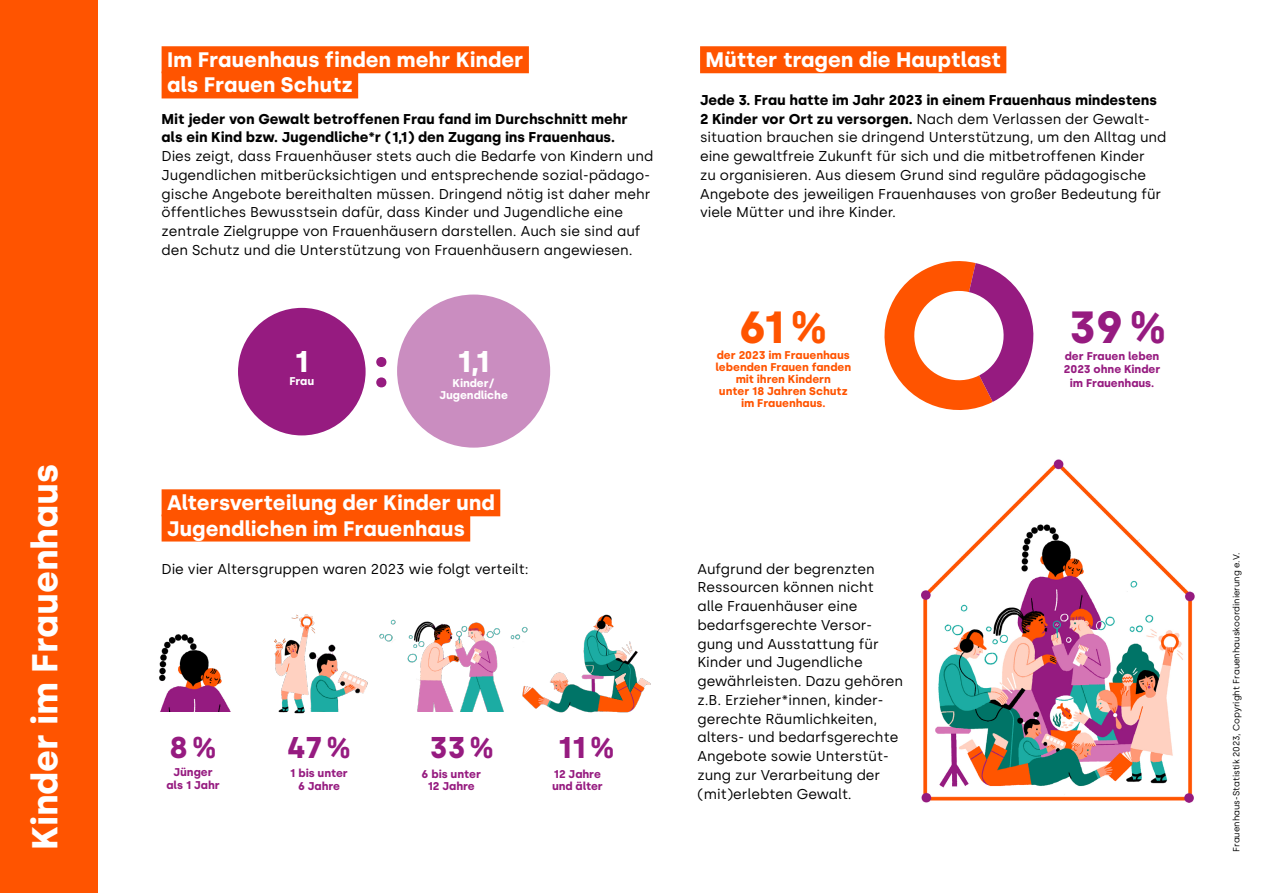
<style>
.page{position:relative;width:1263px;height:893px;background:#fff}
.page>*{position:absolute;margin:0;border:0;box-sizing:border-box;transform-origin:0 0}
.t1{font:700 45px "Silka";color:#ff5400}
.t2{font:700 45px "Silka";color:#961b80}
.t3{font:700 36px "Silka";color:#fff}
.t4{font:700 30px "Silka";color:#961b80}
.t5{font:700 30px "Silka";color:#fff}
.t6{font:700 21px/25.2px "Silka";color:#fff}
.t7{font:14.25px/18.8px "Silka";color:#000}
.t8{font:700 14.25px/18.8px "Silka";color:#000}
.t9{font:700 11.25px/12.8px "Silka";color:#961b80;text-align:center}
.t10{font:700 11.25px/12px "Silka";color:#ff5400;text-align:center}
.t11{font:700 11.25px/12px "Silka";color:#fff;text-align:center}
.t12{font:9px "Silka";color:#000}
.s1{font-weight:700}
</style>
<div class="page">
<div style="left:0;top:0;width:98px;height:893px;background:#ff5400"></div>
<img style="left:921px;top:459px;width:274px;height:344px">
<div style="left:162px;top:46px;width:367px;height:27px;background:#ff5400"></div>
<div style="left:162px;top:71px;width:196px;height:27px;background:#ff5400"></div>
<div style="left:700px;top:46px;width:306px;height:27px;background:#ff5400"></div>
<div style="left:238px;top:308px;width:128px;height:127px;background:#961b80;border-radius:50%"></div>
<div style="left:397px;top:295px;width:153px;height:153px;background:#ca8dc0;border-radius:50%"></div>
<svg style="left:376px;top:357px;width:10px;height:30px"></svg>
<div style="left:162px;top:489px;width:338px;height:27px;background:#ff5400"></div>
<div style="left:162px;top:514px;width:308px;height:27px;background:#ff5400"></div>
<img style="left:379px;top:619px;width:149px;height:92px">
<img style="left:159px;top:634px;width:72px;height:77px">
<img style="left:274px;top:614px;width:54px;height:100px">
<img style="left:583px;top:614px;width:54px;height:42px">
<img style="left:517px;top:656px;width:134px;height:57px">
<img style="left:297px;top:641px;width:70px;height:70px">
<svg style="left:884px;top:261px;width:150px;height:149px"></svg>
<h2 class="t3" style="left:24px;top:850px;width:387px;rotate:-90deg">Kinder im Frauenhaus</h2>
<h3 class="t6" style="left:167px;top:47px;width:358px">Im Frauenhaus finden mehr Kinder als Frauen Schutz</h3>
<p class="t8" style="left:162px;top:109px;width:468px">Mit jeder von Gewalt betroffenen Frau fand im Durchschnitt mehr als ein Kind bzw. Jugendliche*r (1,1) den Zugang ins Frauenhaus.</p>
<p class="t7" style="left:162px;top:147px;width:493px">Dies zeigt, dass Frauenhäuser stets auch die Bedarfe von Kindern und Jugendlichen mitberücksichtigen und entsprechende sozial-pädago&shy;gische Angebote bereithalten müssen. Dringend nötig ist daher mehr öffentliches Bewusstsein dafür, dass Kinder und Jugendliche eine zentrale Zielgruppe von Frauenhäusern darstellen. Auch sie sind auf den Schutz und die Unterstützung von Frauenhäusern angewiesen.</p>
<h3 class="t5" style="left:295px;top:343px;width:15px">1</h3>
<p class="t11" style="left:289px;top:375px;width:26px">Frau</p>
<h3 class="t5" style="left:458px;top:343px;width:33px">1,1</h3>
<p class="t11" style="left:439px;top:377px;width:70px">Kinder/<br>Jugendliche</p>
<h3 class="t6" style="left:167px;top:490px;width:329px">Altersverteilung der Kinder und<br>Jugendlichen im Frauenhaus</h3>
<p class="t7" style="left:162px;top:559px;width:369px">Die vier Altersgruppen waren 2023 wie folgt verteilt:</p>
<h3 class="t4" style="left:169px;top:729px;width:49px">8%</h3>
<h3 class="t4" style="left:287px;top:729px;width:66px">47%</h3>
<h3 class="t4" style="left:429px;top:729px;width:66px">33%</h3>
<h3 class="t4" style="left:558px;top:729px;width:58px">11%</h3>
<p class="t9" style="left:166px;top:766px;width:55px">Jünger als 1 Jahr</p>
<p class="t9" style="left:290px;top:767px;width:59px">1 bis unter<br>6 Jahre</p>
<p class="t9" style="left:422px;top:767px;width:61px">6 bis unter<br>12 Jahre</p>
<p class="t9" style="left:552px;top:767px;width:52px;text-align:left">12 Jahre und älter</p>
<h3 class="t6" style="left:705px;top:47px;width:297px">Mütter tragen die Hauptlast</h3>
<p class="t7" style="left:700px;top:90px;width:468px"><span class="s1">Jede 3. Frau hatte im Jahr 2023 in einem Frauenhaus mindestens 2 Kinder vor Ort zu versorgen.</span> Nach dem Verlassen der Gewalt&shy;situation brauchen sie dringend Unterstützung, um den Alltag und eine gewaltfreie Zukunft für sich und die mitbetroffenen Kinder<br>zu organisieren. Aus diesem Grund sind reguläre pädagogische Angebote des jeweiligen Frauenhauses von großer Bedeutung für viele Mütter und ihre Kinder.</p>
<h1 class="t1" style="left:739px;top:300px;width:91px">61%</h1>
<p class="t10" style="left:715px;top:361px;width:137px">lebenden Frauen fanden mit ihren Kindern<br>unter 18 Jahren Schutz im Frauenhaus.</p>
<p class="t10" style="left:717px;top:349px;width:135px">der 2023 im Frauenhaus</p>
<p class="t7" style="left:697px;top:559px;width:207px">Aufgrund der begrenzten<br>Ressourcen können nicht alle Frauenhäuser eine bedarfsgerechte Versor&shy;gung und Ausstattung für<br>Kinder und Jugendliche gewährleisten. Dazu gehören z.B. Erzieher*innen, kinder&shy;gerechte Räumlichkeiten, alters- und bedarfsgerechte<br>Angebote sowie Unterstüt&shy;zung zur Verarbeitung der (mit)erlebten Gewalt.</p>
<h1 class="t2" style="left:1069px;top:300px;width:99px">39%</h1>
<p class="t9" style="left:1064px;top:349px;width:98px;line-height:13.5px">der Frauen leben<br>2023 ohne Kinder im Frauenhaus.</p>
<p class="t12" style="left:1231px;top:852px;width:301px;rotate:-90deg">Frauenhaus-Statistik 2023, Copyright Frauenhauskoordinierung e.V.</p>
</div>
